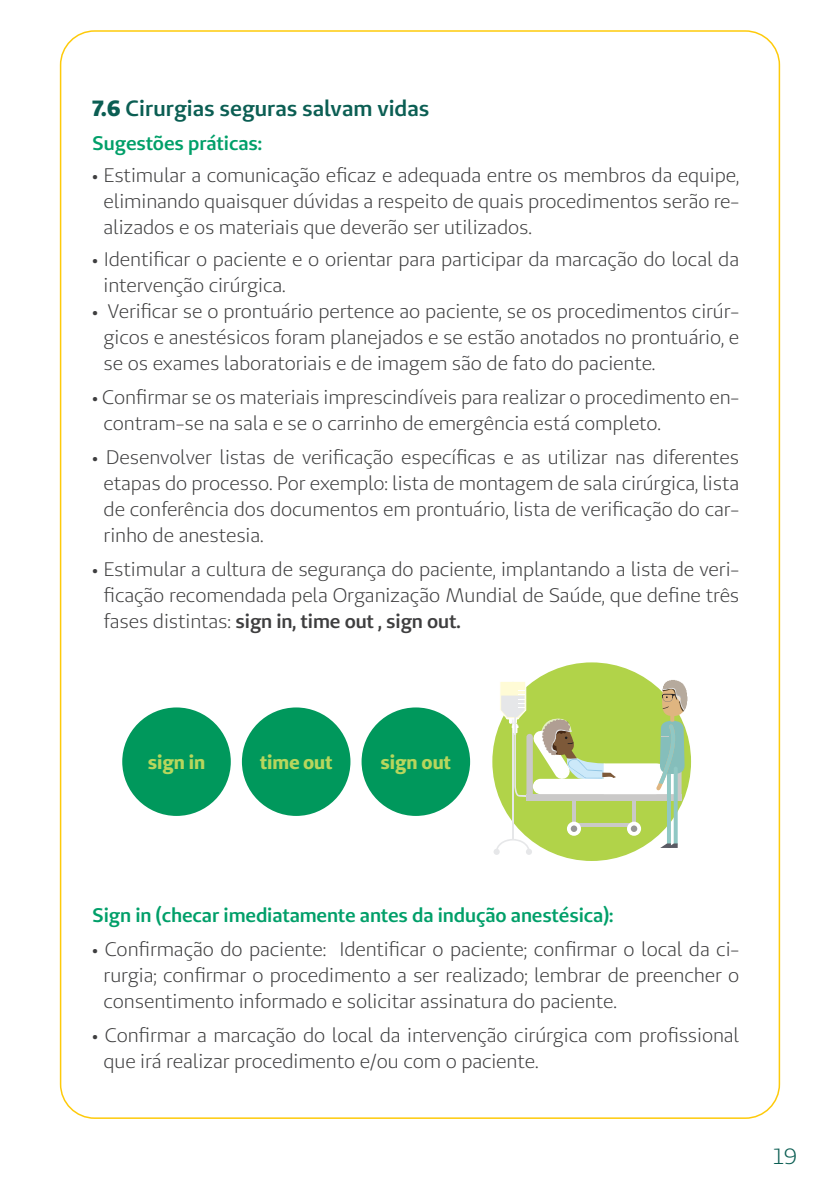
<style>
.page{position:relative;width:840px;height:1191px;background:#fff}
.page>*{position:absolute;margin:0;border:0;box-sizing:border-box;transform-origin:0 0}
.t1{font:600 22px "Unimed Sans";color:#0b5e53}
.t2{font:22px "Unimed Sans";color:#0b5e53}
.t3{font:19.6px/26px "Unimed Sans";letter-spacing:-.005em;color:#3e3e3f;text-align:justify}
.t4{font:600 19.6px "Unimed Sans";letter-spacing:-.005em;color:#009f69}
.t5{font:700 19.6px "Unimed Sans";letter-spacing:-.005em;color:#b8d65c}
.s1{font-weight:800}
.s2{font-weight:600}
</style>
<div class="page">
<div style="left:492px;top:662px;width:198px;height:199px;background:#b1d349;border-radius:50%"></div>
<hr style="left:511px;top:681px;width:2px;height:158px;background:#e6e7e9">
<svg style="left:497px;top:839px;width:32px;height:11px"></svg>
<div style="left:493px;top:848px;width:6px;height:7px;background:#e6e7e9;border-radius:50%"></div>
<div style="left:525px;top:848px;width:6px;height:7px;background:#e6e7e9;border-radius:50%"></div>
<div style="left:526px;top:794px;width:155px;height:6px;background:#cac9c8"></div>
<svg style="left:631px;top:800px;width:4px;height:21px"></svg>
<svg style="left:571px;top:800px;width:4px;height:21px"></svg>
<hr style="left:571px;top:823px;width:64px;height:4px;background:#cac9c8">
<svg style="left:626px;top:821px;width:14px;height:14px"></svg>
<div style="left:630px;top:825px;width:7px;height:7px;background:#969696;border-radius:50%"></div>
<svg style="left:566px;top:821px;width:14px;height:14px"></svg>
<div style="left:570px;top:825px;width:7px;height:7px;background:#969696;border-radius:50%"></div>
<svg style="left:666px;top:766px;width:4px;height:79px"></svg>
<svg style="left:673px;top:766px;width:4px;height:79px"></svg>
<svg style="left:660px;top:843px;width:17px;height:5px"></svg>
<img style="left:686px;top:690px;width:1px;height:17px">
<svg style="left:498px;top:680px;width:188px;height:117px"></svg>
<div style="left:122px;top:707px;width:109px;height:109px;background:#00985c;border-radius:50%"></div>
<div style="left:242px;top:707px;width:108px;height:109px;background:#00985c;border-radius:50%"></div>
<div style="left:361px;top:707px;width:109px;height:109px;background:#00985c;border-radius:50%"></div>
<p class="t1" style="left:92px;top:94px;width:338px"><span class="s1">7.6</span> Cirurgias seguras salvam vidas</p>
<p class="t4" style="left:92px;top:130px;width:171px">Sugestões práticas:</p>
<p class="t3" style="left:103px;top:162px;width:636px;text-indent:-11px">• Estimular a comunicação eficaz e adequada entre os membros da equipe, eliminando quaisquer dúvidas a respeito de quais procedimentos serão re&shy;alizados e os materiais que deverão ser utilizados.</p>
<p class="t3" style="left:103px;top:246px;width:636px;text-indent:-11px">• Identificar o paciente e o orientar para participar da marcação do local da intervenção cirúrgica.</p>
<p class="t3" style="left:103px;top:298px;width:637px;text-indent:-11px">• Verificar se o prontuário pertence ao paciente, se os procedimentos cirúr&shy;gicos e anestésicos foram planejados e se estão anotados no prontuário, e se os exames laboratoriais e de imagem são de fato do paciente.</p>
<p class="t3" style="left:103px;top:384px;width:636px;text-indent:-11px">• Confirmar se os materiais imprescindíveis para realizar o procedimento en&shy;contram-se na sala e se o carrinho de emergência está completo.</p>
<p class="t3" style="left:103px;top:444px;width:636px;text-indent:-11px">• Desenvolver listas de verificação específicas e as utilizar nas diferentes etapas do processo. Por exemplo: lista de montagem de sala cirúrgica, lista de conferência dos documentos em prontuário, lista de verificação do car&shy;rinho de anestesia.</p>
<p class="t3" style="left:103px;top:556px;width:637px;text-indent:-11px">• Estimular a cultura de segurança do paciente, implantando a lista de veri&shy;ficação recomendada pela Organização Mundial de Saúde, que define três fases distintas: <span class="s2">sign in, time out , sign out.</span></p>
<p class="t5" style="left:148px;top:749px;width:59px">sign in</p>
<p class="t5" style="left:259px;top:749px;width:74px">time out</p>
<p class="t5" style="left:380px;top:749px;width:72px">sign out</p>
<p class="t4" style="left:92px;top:902px;width:522px">Sign in (checar imediatamente antes da indução anestésica):</p>
<p class="t3" style="left:103px;top:936px;width:636px;text-indent:-11px">• Confirmação do paciente: Identificar o paciente; confirmar o local da ci&shy;rurgia; confirmar o procedimento a ser realizado; lembrar de preencher o consentimento informado e solicitar assinatura do paciente.</p>
<p class="t3" style="left:103px;top:1022px;width:636px;text-indent:-11px">• Confirmar a marcação do local da intervenção cirúrgica com profissional que irá realizar procedimento e/ou com o paciente.</p>
<p class="t2" style="left:773px;top:1142px;width:25px">19</p>
</div>
